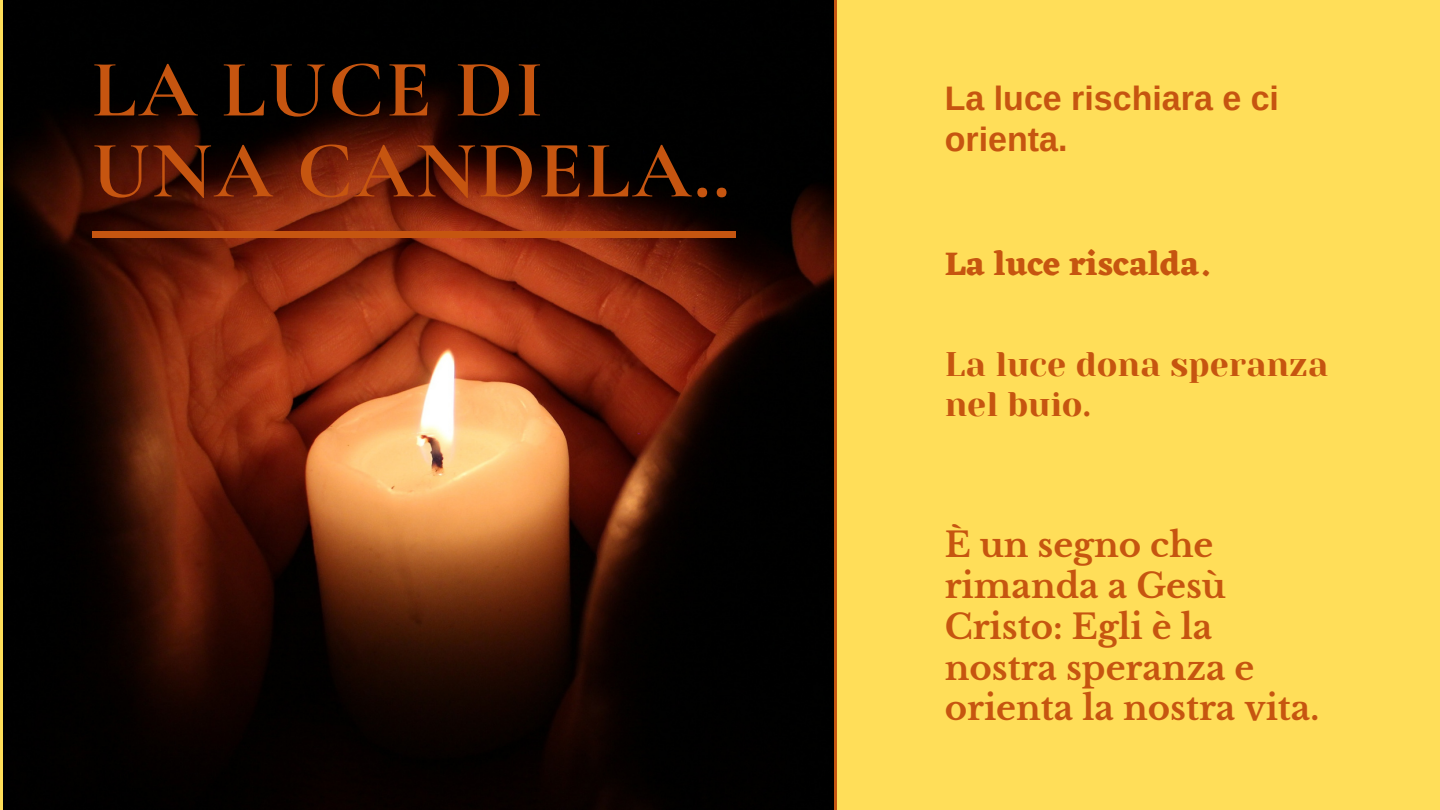
<style>
.page{position:relative;width:1440px;height:810px;background:#ffde59}
.page>*{position:absolute;margin:0;border:0;box-sizing:border-box;transform-origin:0 0}
.t1{font:700 81.7px/81px "Cormorant Garamond";letter-spacing:.03em;color:#c65510}
.t2{font:700 34px/40.8px "Libre Baskerville";color:#c65510}
.t3{font:34px/40.8px "Yeseva One";color:#c65510}
.t4{font:700 34px/40.8px "Arimo";color:#c65510}
.t5{font:700 34px "Eczar";color:#c65510}
</style>
<div class="page">
<img style="left:4px;top:0;width:830px;height:810px">
<div style="left:92px;top:231px;width:643px;height:6px;background:#c65510"></div>
<hr style="left:834px;top:0;width:2px;height:810px;background:#c65510">
<p class="t1" style="left:92px;top:49px;width:639px">LA LUCE DI<br>UNA CANDELA..</p>
<p class="t4" style="left:945px;top:78px;width:336px">La luce rischiara e ci orienta.</p>
<p class="t5" style="left:945px;top:244px;width:266px">La luce riscalda.</p>
<p class="t3" style="left:945px;top:344px;width:385px">La luce dona speranza nel buio.</p>
<p class="t2" style="left:945px;top:525px;width:376px">È un segno che rimanda a Gesù<br>Cristo: Egli è la nostra speranza e orienta la nostra vita.</p>
</div>
